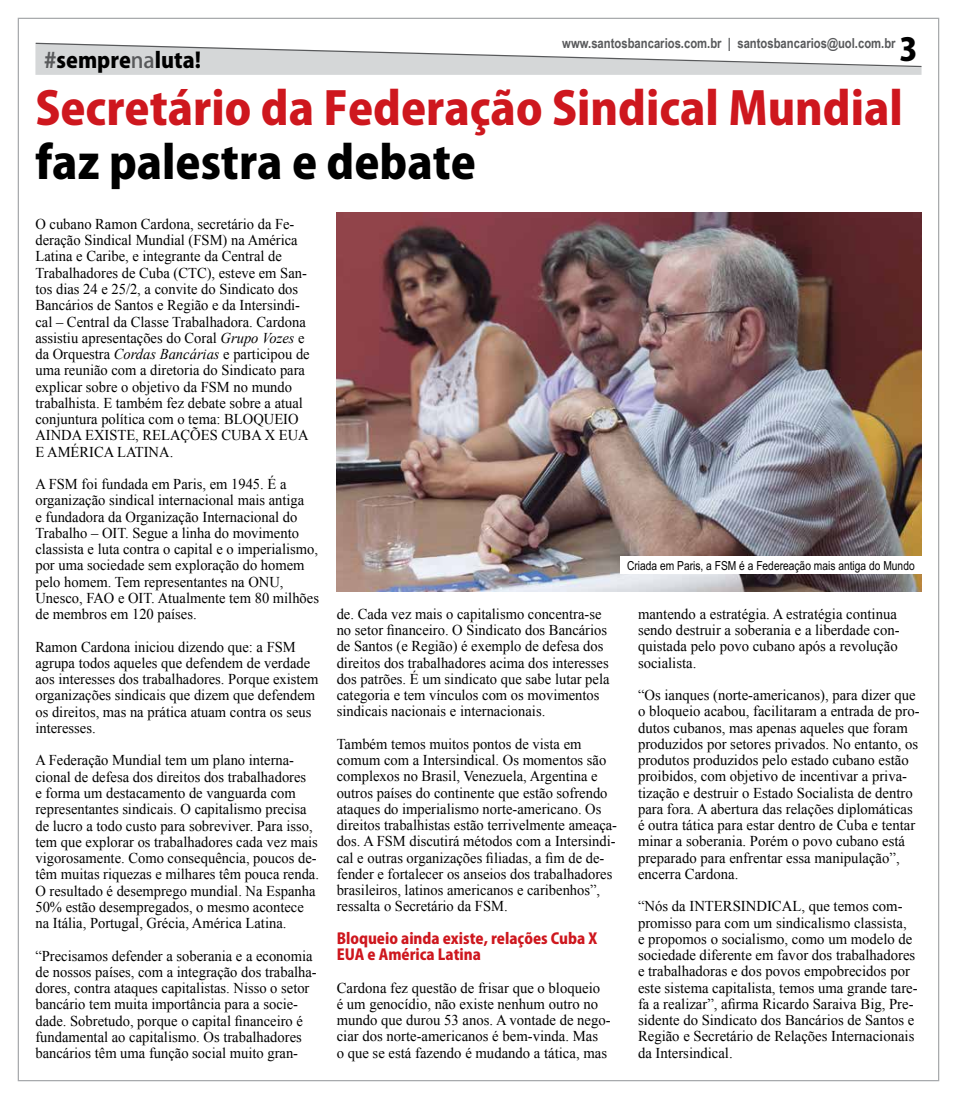
<style>
.page{position:relative;width:957px;height:1099px;background:#fff}
.page>*{position:absolute;margin:0;border:0;box-sizing:border-box;transform-origin:0 0}
.t1{font:800 45px "Koz Go Pro";color:#ce171e}
.t2{font:800 45px "Koz Go Pro";color:#000}
.t3{font:800 31.25px "Koz Go Pro";color:#000}
.t4{font:800 21.25px "Koz Go Pro";color:#000}
.t5{font:15px/16.2px "Times New Roman";color:#000}
.t6{font:800 15px/16.2px "Koz Go Pro";color:#ce171e}
.t7{font:700 13.75px "Arial Narrow";color:#58595b}
.t8{font:12.5px "Arial Narrow";color:#000}
.s1{color:#58595b}
.s2{font-weight:500;color:#58595b}
.s3{font-style:italic}
</style>
<div class="page">
<img style="left:337px;top:213px;width:584px;height:379px">
<div style="left:620px;top:556px;width:301px;height:18px;background:#fff"></div>
<svg style="left:35px;top:42px;width:887px;height:33px"></svg>
<h3 class="t4" style="left:44px;top:46px;width:158px"><span class="s1">#</span>sempre<span class="s2">na</span>luta!</h3>
<h2 class="t3" style="left:899px;top:29px;width:20px">3</h2>
<p class="t7" style="left:562px;top:32px;width:335px">www.santosbancarios.com.br | santosbancarios@uol.com.br</p>
<h1 class="t1" style="left:35px;top:79px;width:869px">Secretário da Federação Sindical Mundial</h1>
<h1 class="t2" style="left:35px;top:133px;width:442px">faz palestra e debate</h1>
<p class="t5" style="left:35px;top:215px;width:276px">O cubano Ramon Cardona, secretário da Fe&shy;deração Sindical Mundial (FSM) na América Latina e Caribe, e integrante da Central de Trabalhadores de Cuba (CTC), esteve em San&shy;tos dias 24 e 25/2, a convite do Sindicato dos Bancários de Santos e Região e da Intersindi&shy;cal – Central da Classe Trabalhadora. Cardona assistiu apresentações do Coral <span class="s3">Grupo Vozes</span> e da Orquestra <span class="s3">Cordas Bancárias</span> e participou de uma reunião com a diretoria do Sindicato para explicar sobre o objetivo da FSM no mundo trabalhista. E também fez debate sobre a atual conjuntura política com o tema: BLOQUEIO AINDA EXISTE, RELAÇÕES CUBA X EUA E AMÉRICA LATINA.</p>
<p class="t5" style="left:35px;top:475px;width:285px">A FSM foi fundada em Paris, em 1945. É a organização sindical internacional mais antiga<br>e fundadora da Organização Internacional do Trabalho – OIT. Segue a linha do movimento classista e luta contra o capital e o imperialismo, por uma sociedade sem exploração do homem pelo homem. Tem representantes na ONU, Unesco, FAO e OIT. Atualmente tem 80 milhões de membros em 120 países.</p>
<p class="t5" style="left:35px;top:638px;width:284px">Ramon Cardona iniciou dizendo que: a FSM agrupa todos aqueles que defendem de verdade aos interesses dos trabalhadores. Porque existem organizações sindicais que dizem que defendem os direitos, mas na prática atuam contra os seus interesses.</p>
<p class="t5" style="left:35px;top:752px;width:285px">A Federação Mundial tem um plano interna&shy;cional de defesa dos direitos dos trabalhadores<br>e forma um destacamento de vanguarda com representantes sindicais. O capitalismo precisa de lucro a todo custo para sobreviver. Para isso, tem que explorar os trabalhadores cada vez mais vigorosamente. Como consequência, poucos de&shy;têm muitas riquezas e milhares têm pouca renda.<br>O resultado é desemprego mundial. Na Espanha 50% estão desempregados, o mesmo acontece na Itália, Portugal, Grécia, América Latina.</p>
<p class="t5" style="left:35px;top:947px;width:283px">“Precisamos defender a soberania e a economia de nossos países, com a integração dos trabalha&shy;dores, contra ataques capitalistas. Nisso o setor bancário tem muita importância para a socie&shy;dade. Sobretudo, porque o capital financeiro é fundamental ao capitalismo. Os trabalhadores bancários têm uma função social muito gran-</p>
<p class="t8" style="left:627px;top:558px;width:289px">Criada em Paris, a FSM é a Federeação mais antiga do Mundo</p>
<p class="t5" style="left:337px;top:605px;width:274px">de. Cada vez mais o capitalismo concentra-se no setor financeiro. O Sindicato dos Bancários de Santos (e Região) é exemplo de defesa dos direitos dos trabalhadores acima dos interesses dos patrões. É um sindicato que sabe lutar pela categoria e tem vínculos com os movimentos sindicais nacionais e internacionais.</p>
<p class="t5" style="left:337px;top:735px;width:282px">Também temos muitos pontos de vista em comum com a Intersindical. Os momentos são complexos no Brasil, Venezuela, Argentina e outros países do continente que estão sofrendo ataques do imperialismo norte-americano. Os direitos trabalhistas estão terrivelmente ameaça&shy;dos. A FSM discutirá métodos com a Intersindi&shy;cal e outras organizações filiadas, a fim de de&shy;fender e fortalecer os anseios dos trabalhadores brasileiros, latinos americanos e caribenhos”, ressalta o Secretário da FSM.</p>
<p class="t6" style="left:337px;top:931px;width:262px">Bloqueio ainda existe, relações Cuba X<br>EUA e América Latina</p>
<p class="t5" style="left:337px;top:979px;width:275px">Cardona fez questão de frisar que o bloqueio<br>é um genocídio, não existe nenhum outro no mundo que durou 53 anos. A vontade de nego&shy;ciar dos norte-americanos é bem-vinda. Mas<br>o que se está fazendo é mudando a tática, mas</p>
<p class="t5" style="left:638px;top:605px;width:263px">mantendo a estratégia. A estratégia continua sendo destruir a soberania e a liberdade con&shy;quistada pelo povo cubano após a revolução socialista.</p>
<p class="t5" style="left:638px;top:686px;width:283px">“Os ianques (norte-americanos), para dizer que o bloqueio acabou, facilitaram a entrada de pro&shy;dutos cubanos, mas apenas aqueles que foram produzidos por setores privados. No entanto, os produtos produzidos pelo estado cubano estão proibidos, com objetivo de incentivar a priva&shy;tização e destruir o Estado Socialista de dentro para fora. A abertura das relações diplomáticas é outra tática para estar dentro de Cuba e tentar minar a soberania. Porém o povo cubano está preparado para enfrentar essa manipulação”, encerra Cardona.</p>
<p class="t5" style="left:638px;top:898px;width:281px">“Nós da INTERSINDICAL, que temos com&shy;promisso para com um sindicalismo classista,<br>e propomos o socialismo, como um modelo de sociedade diferente em favor dos trabalhadores e trabalhadoras e dos povos empobrecidos por este sistema capitalista, temos uma grande tare&shy;fa a realizar”, afirma Ricardo Saraiva Big, Pre&shy;sidente do Sindicato dos Bancários de Santos e Região e Secretário de Relações Internacionais da Intersindical.</p>
</div>
